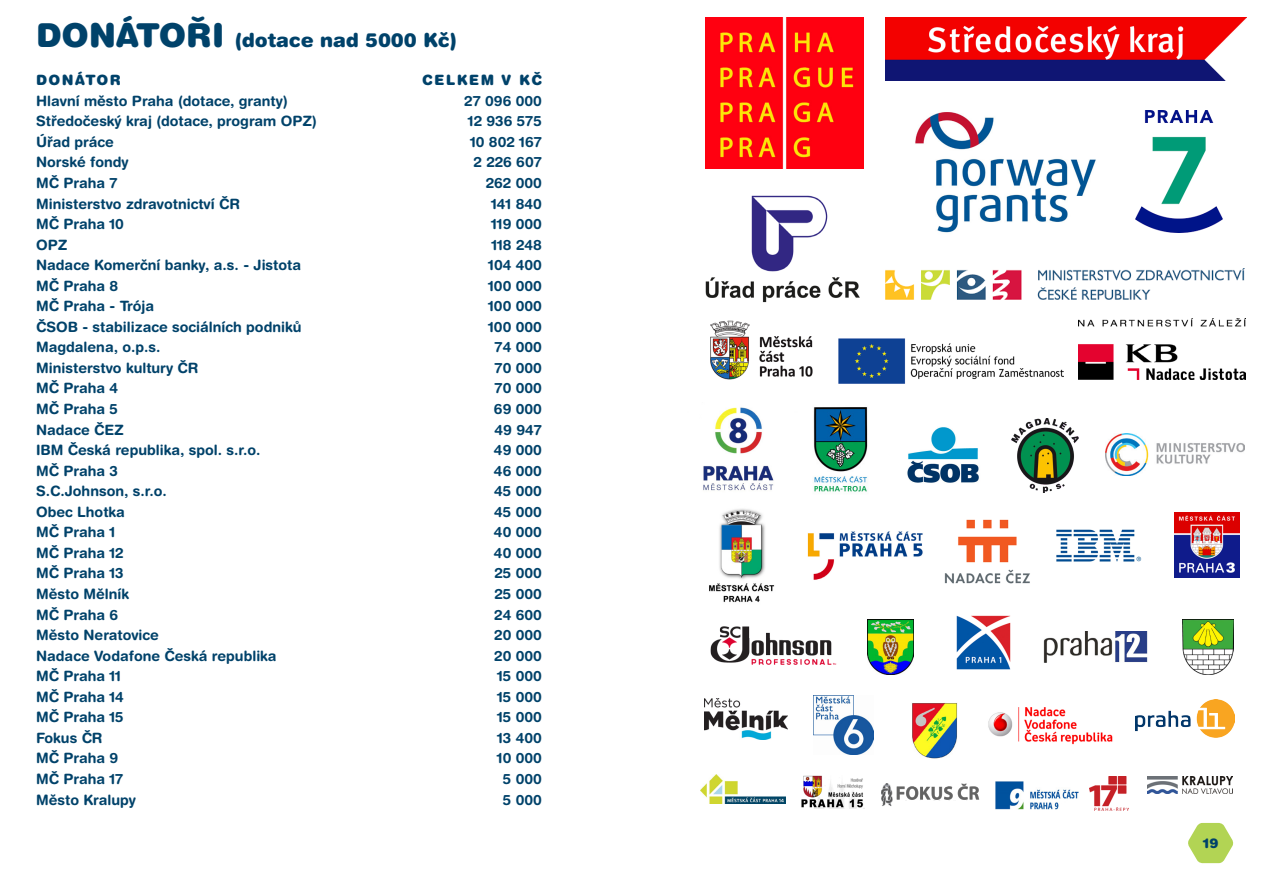
<style>
.page{position:relative;width:1263px;height:893px;background:#fff}
.page>*{position:absolute;margin:0;border:0;box-sizing:border-box;transform-origin:0 0}
.t1{font:900 19.5px "Helvetica Rounded CE";letter-spacing:-.005em;color:#00426a}
.t2{font:700 14.25px "Helvetica Rounded CE";color:#00426a}
.t3{font:900 14.25px "Helvetica Rounded CE";letter-spacing:.1em;color:#00426a}
.t4{font:900 13.5px "Helvetica Rounded CE";color:#00426a}
.s1{font-size:33px}
</style>
<div class="page">
<img style="left:705px;top:17px;width:159px;height:152px">
<img style="left:886px;top:17px;width:361px;height:64px">
<img style="left:705px;top:195px;width:181px;height:108px">
<img style="left:915px;top:112px;width:181px;height:121px">
<img style="left:1135px;top:110px;width:88px;height:122px">
<img style="left:885px;top:269px;width:359px;height:30px">
<img style="left:710px;top:320px;width:103px;height:60px">
<img style="left:838px;top:338px;width:225px;height:46px">
<img style="left:1079px;top:318px;width:167px;height:62px">
<img style="left:703px;top:407px;width:71px;height:84px">
<img style="left:709px;top:509px;width:66px;height:93px">
<img style="left:807px;top:531px;width:116px;height:49px">
<img style="left:944px;top:519px;width:86px;height:65px">
<img style="left:1056px;top:529px;width:86px;height:33px">
<img style="left:1175px;top:512px;width:65px;height:66px">
<img style="left:710px;top:626px;width:127px;height:39px">
<img style="left:705px;top:698px;width:83px;height:41px">
<img style="left:700px;top:774px;width:85px;height:29px">
<img style="left:801px;top:775px;width:64px;height:34px">
<img style="left:881px;top:784px;width:99px;height:22px">
<img style="left:814px;top:695px;width:60px;height:60px">
<img style="left:912px;top:703px;width:45px;height:55px">
<img style="left:988px;top:707px;width:125px;height:38px">
<img style="left:1135px;top:700px;width:99px;height:38px">
<img style="left:867px;top:619px;width:46px;height:55px">
<img style="left:956px;top:615px;width:55px;height:55px">
<img style="left:1043px;top:631px;width:105px;height:32px">
<img style="left:1182px;top:619px;width:51px;height:56px">
<img style="left:813px;top:407px;width:55px;height:85px">
<img style="left:907px;top:427px;width:72px;height:56px">
<img style="left:1011px;top:418px;width:68px;height:75px">
<img style="left:1106px;top:433px;width:138px;height:43px">
<div style="left:896px;top:801px;width:186px;height:27px;background:#fff"></div>
<img style="left:995px;top:782px;width:83px;height:27px">
<img style="left:1090px;top:776px;width:38px;height:35px">
<img style="left:1147px;top:776px;width:85px;height:18px">
<svg style="left:1188px;top:823px;width:46px;height:40px"></svg>
<p class="t1" style="left:36px;top:29px;width:422px"><span class="s1">DONÁTOŘI</span> (dotace nad 5000 Kč)</p>
<p class="t3" style="left:36px;top:72px;width:86px">DONÁTOR</p>
<p class="t3" style="left:422px;top:72px;width:121px">CELKEM V KČ</p>
<p class="t2" style="left:36px;top:92px;width:253px">Hlavní město Praha (dotace, granty)</p>
<p class="t2" style="left:464px;top:92px;width:79px">27 096 000</p>
<p class="t2" style="left:36px;top:113px;width:282px">Středočeský kraj (dotace, program OPZ)</p>
<p class="t2" style="left:468px;top:113px;width:75px">12 936 575</p>
<p class="t2" style="left:36px;top:134px;width:79px">Úřad práce</p>
<p class="t2" style="left:470px;top:134px;width:73px">10 802 167</p>
<p class="t2" style="left:36px;top:154px;width:94px">Norské fondy</p>
<p class="t2" style="left:473px;top:154px;width:70px">2 226 607</p>
<p class="t2" style="left:36px;top:175px;width:83px">MČ Praha 7</p>
<p class="t2" style="left:486px;top:175px;width:58px">262 000</p>
<p class="t2" style="left:36px;top:195px;width:205px">Ministerstvo zdravotnictví ČR</p>
<p class="t2" style="left:491px;top:195px;width:52px">141 840</p>
<p class="t2" style="left:36px;top:216px;width:89px">MČ Praha 10</p>
<p class="t2" style="left:491px;top:216px;width:52px">119 000</p>
<p class="t2" style="left:36px;top:236px;width:33px">OPZ</p>
<p class="t2" style="left:491px;top:236px;width:52px">118 248</p>
<p class="t2" style="left:36px;top:257px;width:267px">Nadace Komerční banky, a.s. - Jistota</p>
<p class="t2" style="left:488px;top:257px;width:55px">104 400</p>
<p class="t2" style="left:36px;top:277px;width:84px">MČ Praha 8</p>
<p class="t2" style="left:488px;top:277px;width:55px">100 000</p>
<p class="t2" style="left:36px;top:298px;width:120px">MČ Praha - Trója</p>
<p class="t2" style="left:488px;top:298px;width:55px">100 000</p>
<p class="t2" style="left:36px;top:319px;width:267px">ČSOB - stabilizace sociálních podniků</p>
<p class="t2" style="left:488px;top:319px;width:55px">100 000</p>
<p class="t2" style="left:36px;top:339px;width:126px">Magdalena, o.p.s.</p>
<p class="t2" style="left:494px;top:339px;width:49px">74 000</p>
<p class="t2" style="left:36px;top:360px;width:164px">Ministerstvo kultury ČR</p>
<p class="t2" style="left:494px;top:360px;width:49px">70 000</p>
<p class="t2" style="left:36px;top:380px;width:84px">MČ Praha 4</p>
<p class="t2" style="left:494px;top:380px;width:49px">70 000</p>
<p class="t2" style="left:36px;top:401px;width:83px">MČ Praha 5</p>
<p class="t2" style="left:494px;top:401px;width:49px">69 000</p>
<p class="t2" style="left:36px;top:421px;width:89px">Nadace ČEZ</p>
<p class="t2" style="left:494px;top:421px;width:49px">49 947</p>
<p class="t2" style="left:36px;top:442px;width:226px">IBM Česká republika, spol. s.r.o.</p>
<p class="t2" style="left:494px;top:442px;width:49px">49 000</p>
<p class="t2" style="left:36px;top:462px;width:83px">MČ Praha 3</p>
<p class="t2" style="left:494px;top:462px;width:49px">46 000</p>
<p class="t2" style="left:36px;top:483px;width:132px">S.C.Johnson, s.r.o.</p>
<p class="t2" style="left:494px;top:483px;width:49px">45 000</p>
<p class="t2" style="left:36px;top:503px;width:90px">Obec Lhotka</p>
<p class="t2" style="left:494px;top:503px;width:49px">45 000</p>
<p class="t2" style="left:36px;top:524px;width:81px">MČ Praha 1</p>
<p class="t2" style="left:494px;top:524px;width:49px">40 000</p>
<p class="t2" style="left:36px;top:545px;width:89px">MČ Praha 12</p>
<p class="t2" style="left:494px;top:545px;width:49px">40 000</p>
<p class="t2" style="left:36px;top:565px;width:89px">MČ Praha 13</p>
<p class="t2" style="left:494px;top:565px;width:49px">25 000</p>
<p class="t2" style="left:36px;top:586px;width:95px">Město Mělník</p>
<p class="t2" style="left:494px;top:586px;width:49px">25 000</p>
<p class="t2" style="left:36px;top:606px;width:84px">MČ Praha 6</p>
<p class="t2" style="left:494px;top:606px;width:49px">24 600</p>
<p class="t2" style="left:36px;top:627px;width:124px">Město Neratovice</p>
<p class="t2" style="left:494px;top:627px;width:49px">20 000</p>
<p class="t2" style="left:36px;top:647px;width:242px">Nadace Vodafone Česká republika</p>
<p class="t2" style="left:494px;top:647px;width:49px">20 000</p>
<p class="t2" style="left:36px;top:668px;width:86px">MČ Praha 11</p>
<p class="t2" style="left:497px;top:668px;width:46px">15 000</p>
<p class="t2" style="left:36px;top:688px;width:89px">MČ Praha 14</p>
<p class="t2" style="left:497px;top:688px;width:46px">15 000</p>
<p class="t2" style="left:36px;top:709px;width:89px">MČ Praha 15</p>
<p class="t2" style="left:497px;top:709px;width:46px">15 000</p>
<p class="t2" style="left:36px;top:730px;width:68px">Fokus ČR</p>
<p class="t2" style="left:497px;top:730px;width:46px">13 400</p>
<p class="t2" style="left:36px;top:750px;width:84px">MČ Praha 9</p>
<p class="t2" style="left:497px;top:750px;width:47px">10 000</p>
<p class="t2" style="left:36px;top:771px;width:89px">MČ Praha 17</p>
<p class="t2" style="left:503px;top:771px;width:40px">5 000</p>
<p class="t2" style="left:36px;top:791px;width:101px">Město Kralupy</p>
<p class="t2" style="left:503px;top:791px;width:40px">5 000</p>
<p class="t4" style="left:1202px;top:835px;width:18px">19</p>
</div>
